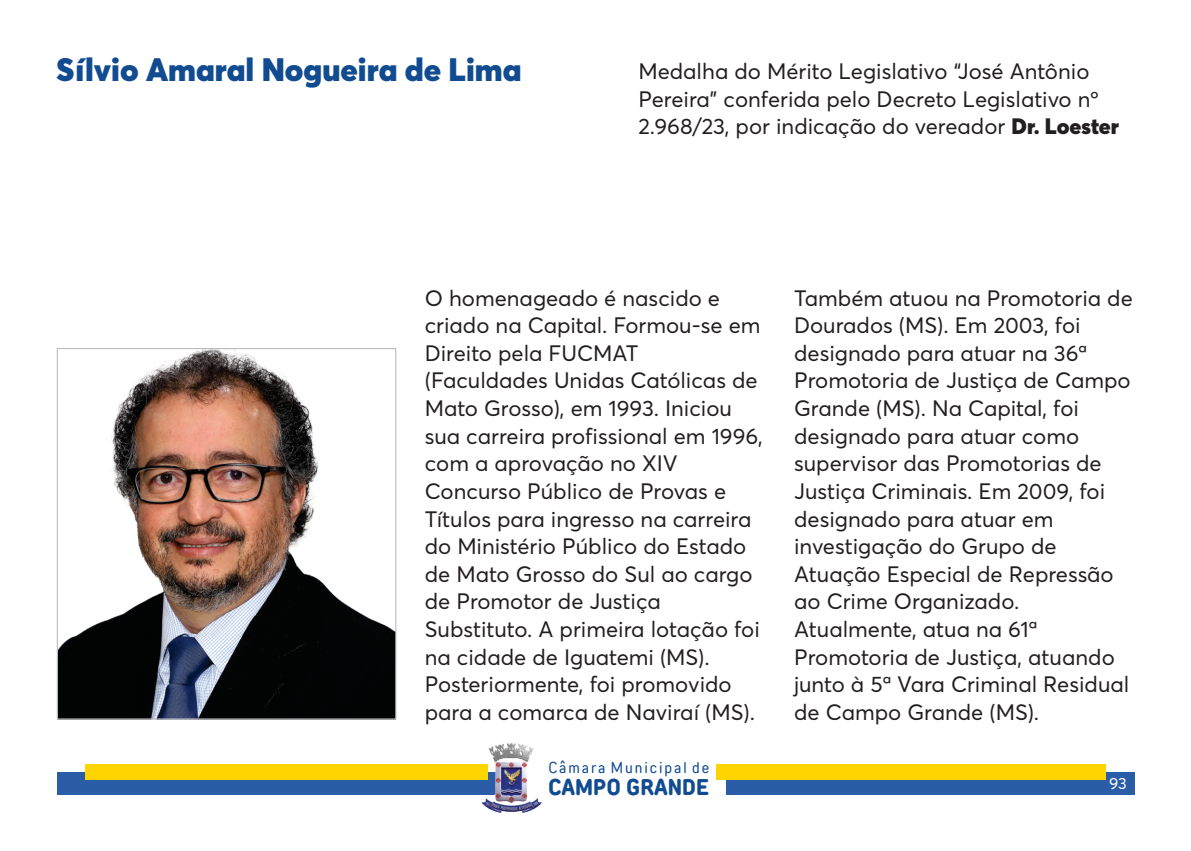
<style>
.page{position:relative;width:1191px;height:851px;background:#fff}
.page>*{position:absolute;margin:0;border:0;box-sizing:border-box;transform-origin:0 0}
.t1{font:900 32px "Averta";color:#114b90}
.t2{font:700 condensed 22.8px "TT Rounds Neue";color:#114b90}
.t3{font:22px/27.6px "Averta";color:#231f20}
.t4{font:16px "Averta";color:#fff}
.t5{font:condensed 15.8px "TT Rounds Neue";letter-spacing:.125em;color:#114b90}
.s1{font-weight:900}
</style>
<div class="page">
<div style="left:57px;top:771px;width:439px;height:23px;background:#2a5ca8"></div>
<div style="left:86px;top:764px;width:402px;height:15px;background:#ffd400"></div>
<img style="left:482px;top:743px;width:60px;height:69px">
<div style="left:725px;top:771px;width:409px;height:23px;background:#2a5ca8"></div>
<div style="left:716px;top:764px;width:389px;height:15px;background:#ffd400"></div>
<img style="left:59px;top:350px;width:335px;height:367px">
<div style="left:57px;top:348px;width:339px;height:371px;border:1px solid #bbbdc0"></div>
<h1 class="t1" style="left:57px;top:57px;width:466px">Sílvio Amaral Nogueira de Lima</h1>
<p class="t3" style="left:638px;top:59px;width:482px">Medalha do Mérito Legislativo “José Antônio<br>Pereira” conferida pelo Decreto Legislativo nº<br>2.968/23, por indicação do vereador <span class="s1">Dr. Loester</span></p>
<p class="t3" style="left:425px;top:286px;width:339px">O homenageado é nascido e criado na Capital. Formou-se em<br>Direito pela FUCMAT (Faculdades Unidas Católicas de<br>Mato Grosso), em 1993. Iniciou sua carreira profissional em 1996, com a aprovação no XIV<br>Concurso Público de Provas e<br>Títulos para ingresso na carreira do Ministério Público do Estado de Mato Grosso do Sul ao cargo de Promotor de Justiça<br>Substituto. A primeira lotação foi na cidade de Iguatemi (MS).<br>Posteriormente, foi promovido para a comarca de Naviraí (MS).</p>
<p class="t5" style="left:548px;top:757px;width:162px">Câmara Municipal de</p>
<p class="t2" style="left:548px;top:773px;width:162px">CAMPO GRANDE</p>
<p class="t3" style="left:794px;top:286px;width:340px">Também atuou na Promotoria de<br>Dourados (MS). Em 2003, foi designado para atuar na 36ª<br>Promotoria de Justiça de Campo<br>Grande (MS). Na Capital, foi designado para atuar como supervisor das Promotorias de<br>Justiça Criminais. Em 2009, foi designado para atuar em investigação do Grupo de<br>Atuação Especial de Repressão ao Crime Organizado.<br>Atualmente, atua na 61ª<br>Promotoria de Justiça, atuando junto à 5ª Vara Criminal Residual de Campo Grande (MS).</p>
<p class="t4" style="left:1109px;top:776px;width:19px">93</p>
</div>
